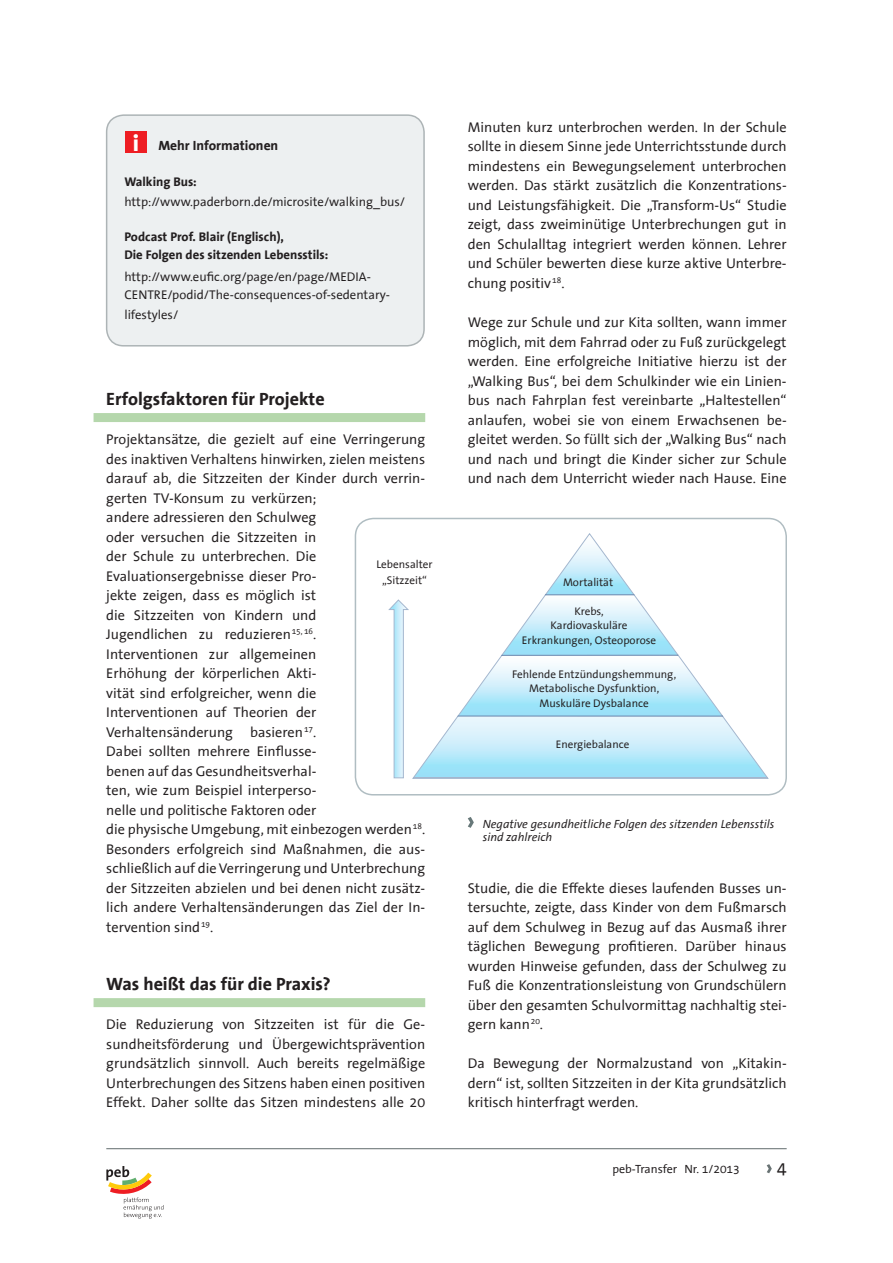
<style>
.page{position:relative;width:893px;height:1263px;background:#fff}
.page>*{position:absolute;margin:0;border:0;box-sizing:border-box;transform-origin:0 0}
.t1{font:800 23.1px "The Sans";color:#fff}
.t2{font:700 18px "The Sans Office";color:#231f20}
.t3{font:18px "The Sans Office";color:#231f20}
.t4{font:14.25px/19.5px "The Sans Office";color:#231f20;text-align:justify}
.t5{font:700 13.5px "The Sans Office";color:#231f20}
.t6{font:12.75px/18px "The Sans Office";color:#231f20}
.t7{font:700 12.75px/18px "The Sans Office";color:#231f20}
.t8{font:italic 12px/13.5px "The Sans Office";color:#231f20}
.t9{font:12px "The Sans Office";color:#231f20}
.t10{font:11.25px/14.4px "The Sans Office";color:#231f20;text-align:center}
.t11{font:11.1px "The Sans Office";color:#231f20}
</style>
<div class="page">
<hr style="left:106px;top:1148px;width:681px;height:1px;background:#697374">
<svg style="left:767px;top:1164px;width:5px;height:9px"></svg>
<svg style="left:106px;top:1166px;width:57px;height:53px"></svg>
<div style="left:94px;top:413px;width:331px;height:9px;background:#b5d7ac"></div>
<div style="left:94px;top:998px;width:331px;height:9px;background:#b5d7ac"></div>
<div style="left:107px;top:115px;width:317px;height:231px;background:#edf0f1;border-radius:17px"></div>
<div style="left:106px;top:114px;width:319px;height:233px;border:2px solid #adb4b6;border-radius:17px"></div>
<div style="left:125px;top:132px;width:22px;height:21px;background:#ee1d23"></div>
<svg style="left:388px;top:533px;width:381px;height:246px"></svg>
<div style="left:355px;top:518px;width:432px;height:277px;border:2px solid #b0bdc2;border-radius:18px"></div>
<svg style="left:468px;top:817px;width:6px;height:11px"></svg>
<h1 class="t1" style="left:133px;top:124px;width:8px">i</h1>
<p class="t5" style="left:158px;top:138px;width:121px">Mehr Informationen</p>
<p class="t7" style="left:124px;top:174px;width:74px">Walking Bus:</p>
<p class="t6" style="left:124px;top:193px;width:282px">http://www.paderborn.de/microsite/walking_bus/</p>
<p class="t7" style="left:124px;top:228px;width:205px">Podcast Prof. Blair (Englisch),<br>Die Folgen des sitzenden Lebensstils:</p>
<p class="t6" style="left:124px;top:268px;width:267px">http://www.eufic.org/page/en/page/MEDIA-<br>CENTRE/podid/The-consequences-of-sedentary-</p>
<p class="t6" style="left:124px;top:306px;width:56px">lifestyles/</p>
<p class="t2" style="left:106px;top:390px;width:220px">Erfolgsfaktoren für Projekte</p>
<p class="t4" style="left:106px;top:430px;width:320px;text-align:left">Projektansätze, die gezielt auf eine Verringerung des inaktiven Verhaltens hinwirken, zielen meistens darauf ab, die Sitzzeiten der Kinder durch verrin&shy;gerten TV-Konsum zu verkürzen;<br>andere adressieren den Schulweg<br>oder versuchen die Sitzzeiten in<br>der Schule zu unterbrechen. Die Evaluationsergebnisse dieser Pro-<br>jekte zeigen, dass es möglich ist<br>die Sitzzeiten von Kindern und<br>Jugendlichen zu reduzieren<sup>15,</sup> <sup>16</sup>.<br>Interventionen zur allgemeinen<br>Erhöhung der körperlichen Akti-<br>vität sind erfolgreicher, wenn die<br>Interventionen auf Theorien der Verhaltensänderung basieren<sup>17</sup>.<br>Dabei sollten mehrere Einflusse-<br>benen auf das Gesundheitsverhal-<br>ten, wie zum Beispiel interperso-<br>nelle und politische Faktoren oder<br>die physische Umgebung, mit einbezogen werden<sup>18</sup>.<br>Besonders erfolgreich sind Maßnahmen, die aus&shy;schließlich auf die Verringerung und Unterbrechung der Sitzzeiten abzielen und bei denen nicht zusätz&shy;lich andere Verhaltensänderungen das Ziel der In&shy;tervention sind<sup>19</sup>.</p>
<p class="t10" style="left:377px;top:556px;width:58px;line-height:16px">Lebensalter „Sitzzeit“</p>
<p class="t2" style="left:106px;top:975px;width:226px">Was heißt das für die Praxis?</p>
<p class="t4" style="left:106px;top:1015px;width:320px">Die Reduzierung von Sitzzeiten ist für die Ge&shy;sundheitsförderung und Übergewichtsprävention grundsätzlich sinnvoll. Auch bereits regelmäßige Unterbrechungen des Sitzens haben einen positiven Effekt. Daher sollte das Sitzen mindestens alle 20</p>
<p class="t4" style="left:468px;top:118px;width:320px">Minuten kurz unterbrochen werden. In der Schule sollte in diesem Sinne jede Unterrichtsstunde durch mindestens ein Bewegungselement unterbrochen werden. Das stärkt zusätzlich die Konzentrations&shy;und Leistungsfähigkeit. Die „Transform-Us“ Studie zeigt, dass zweiminütige Unterbrechungen gut in den Schulalltag integriert werden können. Lehrer und Schüler bewerten diese kurze aktive Unterbre&shy;chung positiv<sup>18</sup>.</p>
<p class="t4" style="left:468px;top:313px;width:320px">Wege zur Schule und zur Kita sollten, wann immer möglich, mit dem Fahrrad oder zu Fuß zurückgelegt werden. Eine erfolgreiche Initiative hierzu ist der „Walking Bus“, bei dem Schulkinder wie ein Linien&shy;bus nach Fahrplan fest vereinbarte „Haltestellen“ anlaufen, wobei sie von einem Erwachsenen be&shy;gleitet werden. So füllt sich der „Walking Bus“ nach und nach und bringt die Kinder sicher zur Schule und nach dem Unterricht wieder nach Hause. Eine</p>
<p class="t10" style="left:563px;top:576px;width:52px">Mortalität</p>
<p class="t10" style="left:522px;top:604px;width:136px">Krebs,<br>Kardiovaskuläre<br>Erkrankungen, Osteoporose</p>
<p class="t10" style="left:512px;top:667px;width:166px">Fehlende Entzündungshemmung,<br>Metabolische Dysfunktion,<br>Muskuläre Dysbalance</p>
<p class="t11" style="left:556px;top:738px;width:75px">Energiebalance</p>
<p class="t8" style="left:483px;top:817px;width:293px">Negative gesundheitliche Folgen des sitzenden Lebensstils sind zahlreich</p>
<p class="t4" style="left:468px;top:879px;width:320px">Studie, die die Effekte dieses laufenden Busses un&shy;tersuchte, zeigte, dass Kinder von dem Fußmarsch auf dem Schulweg in Bezug auf das Ausmaß ihrer täglichen Bewegung profitieren. Darüber hinaus wurden Hinweise gefunden, dass der Schulweg zu Fuß die Konzentrationsleistung von Grundschülern über den gesamten Schulvormittag nachhaltig stei&shy;gern kann<sup>20</sup>.</p>
<p class="t4" style="left:468px;top:1054px;width:320px">Da Bewegung der Normalzustand von „Kitakin&shy;dern“ ist, sollten Sitzzeiten in der Kita grundsätzlich kritisch hinterfragt werden.</p>
<p class="t9" style="left:612px;top:1163px;width:129px">peb-Transfer Nr. 1/2013</p>
<p class="t3" style="left:777px;top:1159px;width:11px">4</p>
</div>
